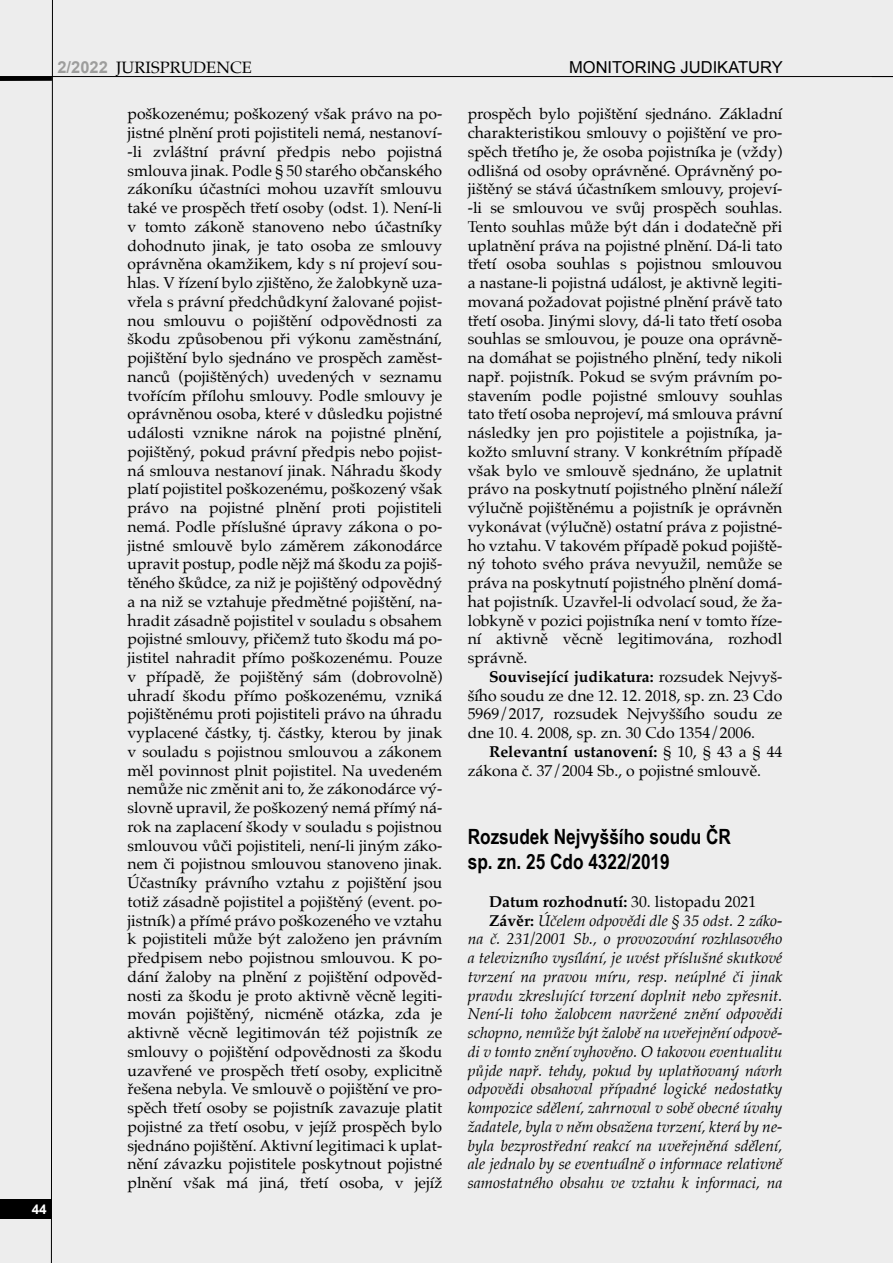
<style>
.page{position:relative;width:893px;height:1263px;background:#ededed}
.page>*{position:absolute;margin:0;border:0;box-sizing:border-box;transform-origin:0 0}
.titulek_14_17{font:700 21px/25.5px "Arial Narrow";color:#000}
.t1{font:16.5px "Arial";color:#000}
.t2{font:16.5px "Palatino";color:#000}
.t3{font:15.75px/18.8px "Palatino";color:#000;text-align:justify}
.t4{font:italic 15.75px/18.8px "Palatino";color:#000;text-align:justify}
.t5{font:700 15.75px "Palatino";color:#000}
.t6{font:700 13.5px "Arial";color:#fff}
.s1{font-family:"Arial";font-weight:700;color:#9d9d9c}
.s2{font-weight:700}
.s3{font-weight:400}
.s4{font-weight:700;font-style:normal}
</style>
<div class="page">
<svg style="left:51px;top:0;width:2px;height:1263px;background:#757575"></svg>
<hr style="left:0;top:76px;width:893px;height:1px;background:#000">
<svg style="left:0;top:77px;width:52px;height:4px"></svg>
<div style="left:0;top:1199px;width:51px;height:19px;background:#000"></div>
<p class="t2" style="left:57px;top:54px;width:196px"><span class="s1">2/2022</span> JURISPRUDENCE</p>
<p class="t1" style="left:569px;top:57px;width:215px">MONITORING JUDIKATURY</p>
<p class="t6" style="left:32px;top:1200px;width:17px">44</p>
<p class="t3" style="left:128px;top:104px;width:316px">poškozenému; poškozený však právo na po&shy;jistné plnění proti pojistiteli nemá, nestanoví--li zvláštní právní předpis nebo pojistná smlouva jinak. Podle § 50 starého občanského zákoníku účastníci mohou uzavřít smlouvu také ve prospěch třetí osoby (odst. 1). Není-li v tomto zákoně stanoveno nebo účastníky dohodnuto jinak, je tato osoba ze smlouvy oprávněna okamžikem, kdy s ní projeví sou&shy;hlas. V řízení bylo zjištěno, že žalobkyně uza&shy;vřela s právní předchůdkyní žalované pojist&shy;nou smlouvu o pojištění odpovědnosti za škodu způsobenou při výkonu zaměstnání, pojištění bylo sjednáno ve prospěch zaměst&shy;nanců (pojištěných) uvedených v seznamu tvořícím přílohu smlouvy. Podle smlouvy je oprávněnou osoba, které v důsledku pojistné události vznikne nárok na pojistné plnění, pojištěný, pokud právní předpis nebo pojist&shy;ná smlouva nestanoví jinak. Náhradu škody platí pojistitel poškozenému, poškozený však právo na pojistné plnění proti pojistiteli nemá. Podle příslušné úpravy zákona o po&shy;jistné smlouvě bylo záměrem zákonodárce upravit postup, podle nějž má škodu za pojiš&shy;těného škůdce, za niž je pojištěný odpovědný a na niž se vztahuje předmětné pojištění, na&shy;hradit zásadně pojistitel v souladu s obsahem pojistné smlouvy, přičemž tuto škodu má po&shy;jistitel nahradit přímo poškozenému. Pouze v případě, že pojištěný sám (dobrovolně) uhradí škodu přímo poškozenému, vzniká pojištěnému proti pojistiteli právo na úhradu vyplacené částky, tj. částky, kterou by jinak v souladu s pojistnou smlouvou a zákonem měl povinnost plnit pojistitel. Na uvedeném nemůže nic změnit ani to, že zákonodárce vý&shy;slovně upravil, že poškozený nemá přímý ná&shy;rok na zaplacení škody v souladu s pojistnou smlouvou vůči pojistiteli, není-li jiným záko&shy;nem či pojistnou smlouvou stanoveno jinak.<br>Účastníky právního vztahu z pojištění jsou totiž zásadně pojistitel a pojištěný (event. po&shy;jistník) a přímé právo poškozeného ve vztahu k pojistiteli může být založeno jen právním předpisem nebo pojistnou smlouvou. K po&shy;dání žaloby na plnění z pojištění odpověd&shy;nosti za škodu je proto aktivně věcně legiti&shy;mován pojištěný, nicméně otázka, zda je aktivně věcně legitimován též pojistník ze smlouvy o pojištění odpovědnosti za škodu uzavřené ve prospěch třetí osoby, explicitně řešena nebyla. Ve smlouvě o pojištění ve pro&shy;spěch třetí osoby se pojistník zavazuje platit pojistné za třetí osobu, v jejíž prospěch bylo sjednáno pojištění. Aktivní legitimaci k uplat&shy;nění závazku pojistitele poskytnout pojistné plnění však má jiná, třetí osoba, v jejíž</p>
<p class="t3" style="left:468px;top:104px;width:316px">prospěch bylo pojištění sjednáno. Základní charakteristikou smlouvy o pojištění ve pro&shy;spěch třetího je, že osoba pojistníka je (vždy) odlišná od osoby oprávněné. Oprávněný po&shy;jištěný se stává účastníkem smlouvy, projeví--li se smlouvou ve svůj prospěch souhlas.<br>Tento souhlas může být dán i dodatečně při uplatnění práva na pojistné plnění. Dá-li tato třetí osoba souhlas s pojistnou smlouvou a nastane-li pojistná událost, je aktivně legiti&shy;movaná požadovat pojistné plnění právě tato třetí osoba. Jinými slovy, dá-li tato třetí osoba souhlas se smlouvou, je pouze ona oprávně&shy;na domáhat se pojistného plnění, tedy nikoli např. pojistník. Pokud se svým právním po&shy;stavením podle pojistné smlouvy souhlas tato třetí osoba neprojeví, má smlouva právní následky jen pro pojistitele a pojistníka, ja&shy;kožto smluvní strany. V konkrétním případě však bylo ve smlouvě sjednáno, že uplatnit právo na poskytnutí pojistného plnění náleží výlučně pojištěnému a pojistník je oprávněn vykonávat (výlučně) ostatní práva z pojistné&shy;ho vztahu. V takovém případě pokud pojiště&shy;ný tohoto svého práva nevyužil, nemůže se práva na poskytnutí pojistného plnění domá&shy;hat pojistník. Uzavřel-li odvolací soud, že ža&shy;lobkyně v pozici pojistníka není v tomto říze&shy;ní aktivně věcně legitimována, rozhodl správně.</p>
<p class="t3" style="left:468px;top:667px;width:316px;text-indent:21px"><span class="s2">Související judikatura:</span> rozsudek Nejvyš&shy;šího soudu ze dne 12. 12. 2018, sp. zn. 23 Cdo 5969/2017, rozsudek Nejvyššího soudu ze dne 10. 4. 2008, sp. zn. 30 Cdo 1354/2006.</p>
<p class="t3" style="left:468px;top:742px;width:316px;text-indent:21px"><span class="s2">Relevantní ustanovení:</span> § 10, § 43 a § 44 zákona č. 37/2004 Sb., o pojistné smlouvě.</p>
<p class="titulek_14_17" style="left:468px;top:823px;width:265px">Rozsudek Nejvyššího soudu ČR sp. zn. 25 Cdo 4322/2019</p>
<p class="t5" style="left:489px;top:888px;width:269px">Datum rozhodnutí: <span class="s3">30. listopadu 2021</span></p>
<p class="t4" style="left:468px;top:911px;width:316px;text-indent:21px"><span class="s4">Závěr:</span> Účelem odpovědi dle § 35 odst. 2 záko&shy;na č. 231/2001 Sb., o provozování rozhlasového a televizního vysílání, je uvést příslušné skutkové tvrzení na pravou míru, resp. neúplné či jinak pravdu zkreslující tvrzení doplnit nebo zpřesnit.<br>Není-li toho žalobcem navržené znění odpovědi schopno, nemůže být žalobě na uveřejnění odpově&shy;di v tomto znění vyhověno. O takovou eventualitu půjde např. tehdy, pokud by uplatňovaný návrh odpovědi obsahoval případné logické nedostatky kompozice sdělení, zahrnoval v sobě obecné úvahy žadatele, byla v něm obsažena tvrzení, která by ne&shy;byla bezprostřední reakcí na uveřejněná sdělení, ale jednalo by se eventuálně o informace relativně samostatného obsahu ve vztahu k informaci, na</p>
</div>
